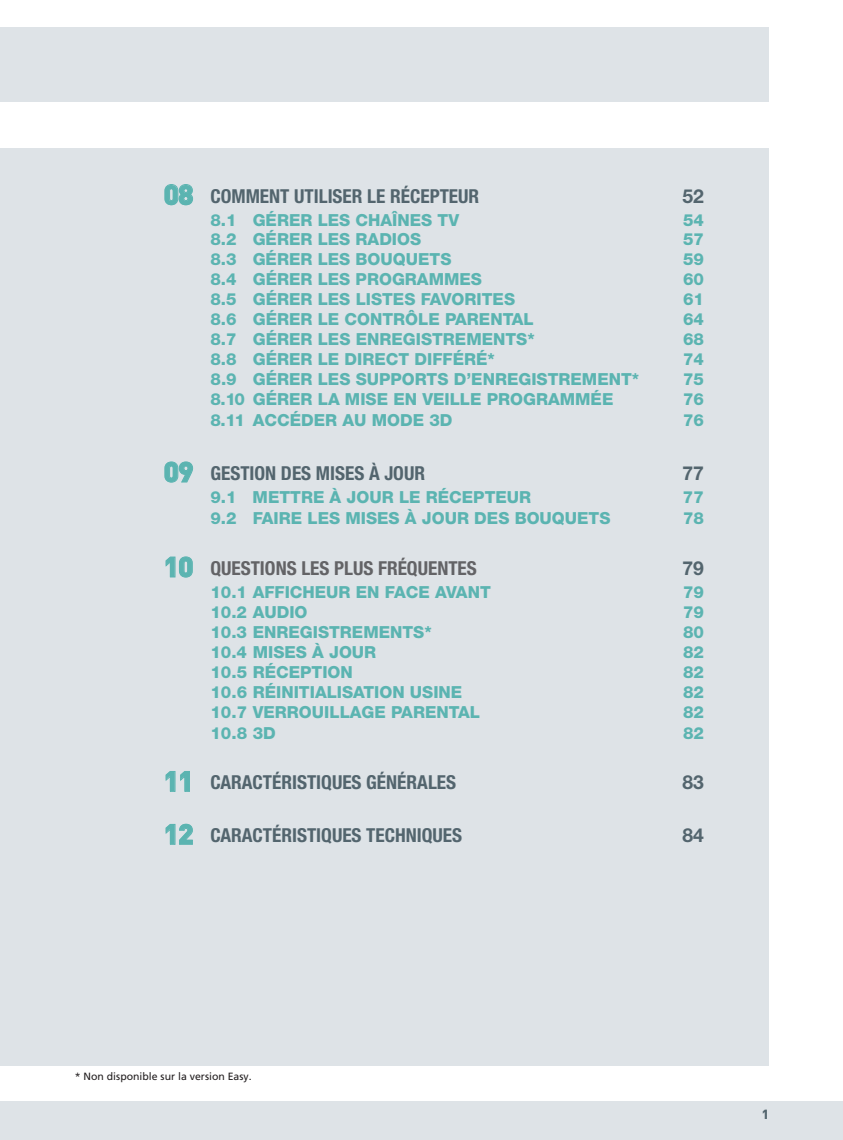
<style>
.page{position:relative;width:843px;height:1140px;background:#fff}
.page>*{position:absolute;margin:0;border:0;box-sizing:border-box;transform-origin:0 0}
.t1{font:700 condensed 19.25px "Helvetica Neue LT Std";color:#53656e}
.t2{font:700 condensed 19.25px "Helvetica Neue LT Std";color:#636366}
.t3{font:700 19.25px "Helvetica Neue LT Std";color:#53656e}
.t4{font:800 16.62px "Helvetica Neue LT Std";color:#5bb4b1}
.t5{font:900 13.12px "DIN";color:#53656e}
.t6{font:10.5px "Frutiger LT Std";color:#231f20}
.s1{font-family:"DIN";font-weight:900;font-stretch:normal;font-size:28px;color:#5bb4b1}
</style>
<div class="page">
<div style="left:0;top:27px;width:768px;height:75px;background:#dee3e7"></div>
<div style="left:0;top:1101px;width:842px;height:39px;background:#dee3e7"></div>
<div style="left:0;top:148px;width:768px;height:918px;background:#dee3e7"></div>
<svg style="left:164px;top:184px;width:29px;height:22px"></svg>
<svg style="left:164px;top:461px;width:29px;height:22px"></svg>
<svg style="left:165px;top:556px;width:28px;height:22px"></svg>
<svg style="left:165px;top:771px;width:25px;height:21px"></svg>
<svg style="left:165px;top:823px;width:28px;height:22px"></svg>
<p class="t1" style="left:163px;top:189px;width:317px"><span class="s1">08</span> COMMENT UTILISER LE RÉCEPTEUR</p>
<p class="t3" style="left:682px;top:189px;width:23px">52</p>
<p class="t4" style="left:210px;top:214px;width:250px">8.1 GÉRER LES CHAÎNES TV</p>
<p class="t4" style="left:682px;top:214px;width:22px">54</p>
<p class="t4" style="left:210px;top:234px;width:212px">8.2 GÉRER LES RADIOS</p>
<p class="t4" style="left:682px;top:234px;width:22px">57</p>
<p class="t4" style="left:210px;top:254px;width:242px">8.3 GÉRER LES BOUQUETS</p>
<p class="t4" style="left:682px;top:254px;width:22px">59</p>
<p class="t4" style="left:210px;top:273px;width:273px">8.4 GÉRER LES PROGRAMMES</p>
<p class="t4" style="left:682px;top:273px;width:22px">60</p>
<p class="t4" style="left:210px;top:293px;width:306px">8.5 GÉRER LES LISTES FAVORITES</p>
<p class="t4" style="left:682px;top:293px;width:22px">61</p>
<p class="t4" style="left:210px;top:313px;width:325px">8.6 GÉRER LE CONTRÔLE PARENTAL</p>
<p class="t4" style="left:682px;top:313px;width:22px">64</p>
<p class="t4" style="left:210px;top:333px;width:325px">8.7 GÉRER LES ENREGISTREMENTS*</p>
<p class="t4" style="left:682px;top:333px;width:22px">68</p>
<p class="t4" style="left:210px;top:353px;width:286px">8.8 GÉRER LE DIRECT DIFFÉRÉ*</p>
<p class="t4" style="left:682px;top:353px;width:22px">74</p>
<p class="t4" style="left:210px;top:373px;width:430px">8.9 GÉRER LES SUPPORTS D’ENREGISTREMENT*</p>
<p class="t4" style="left:682px;top:373px;width:22px">75</p>
<p class="t4" style="left:210px;top:393px;width:404px">8.10 GÉRER LA MISE EN VEILLE PROGRAMMÉE</p>
<p class="t4" style="left:682px;top:393px;width:22px">76</p>
<p class="t4" style="left:210px;top:414px;width:243px">8.11 ACCÉDER AU MODE 3D</p>
<p class="t4" style="left:682px;top:414px;width:22px">76</p>
<p class="t1" style="left:163px;top:466px;width:263px"><span class="s1">09</span> GESTION DES MISES À JOUR</p>
<p class="t3" style="left:682px;top:466px;width:23px">77</p>
<p class="t4" style="left:210px;top:491px;width:322px">9.1 METTRE À JOUR LE RÉCEPTEUR</p>
<p class="t4" style="left:682px;top:491px;width:22px">77</p>
<p class="t4" style="left:210px;top:512px;width:401px">9.2 FAIRE LES MISES À JOUR DES BOUQUETS</p>
<p class="t4" style="left:682px;top:512px;width:22px">78</p>
<p class="t2" style="left:163px;top:561px;width:314px"><span class="s1">10</span> QUESTIONS LES PLUS FRÉQUENTES</p>
<p class="t3" style="left:682px;top:561px;width:23px">79</p>
<p class="t4" style="left:210px;top:586px;width:282px">10.1 AFFICHEUR EN FACE AVANT</p>
<p class="t4" style="left:682px;top:586px;width:22px">79</p>
<p class="t4" style="left:210px;top:606px;width:99px">10.2 AUDIO</p>
<p class="t4" style="left:682px;top:606px;width:22px">79</p>
<p class="t4" style="left:210px;top:626px;width:223px">10.3 ENREGISTREMENTS*</p>
<p class="t4" style="left:682px;top:626px;width:22px">80</p>
<p class="t4" style="left:210px;top:646px;width:167px">10.4 MISES À JOUR</p>
<p class="t4" style="left:682px;top:646px;width:22px">82</p>
<p class="t4" style="left:210px;top:666px;width:144px">10.5 RÉCEPTION</p>
<p class="t4" style="left:682px;top:666px;width:22px">82</p>
<p class="t4" style="left:210px;top:686px;width:253px">10.6 RÉINITIALISATION USINE</p>
<p class="t4" style="left:682px;top:686px;width:22px">82</p>
<p class="t4" style="left:210px;top:706px;width:271px">10.7 VERROUILLAGE PARENTAL</p>
<p class="t4" style="left:682px;top:706px;width:22px">82</p>
<p class="t4" style="left:210px;top:727px;width:67px">10.8 3D</p>
<p class="t4" style="left:682px;top:727px;width:22px">82</p>
<p class="t1" style="left:163px;top:776px;width:294px"><span class="s1">11</span> CARACTÉRISTIQUES GÉNÉRALES</p>
<p class="t3" style="left:682px;top:776px;width:23px">83</p>
<p class="t1" style="left:163px;top:828px;width:300px"><span class="s1">12</span> CARACTÉRISTIQUES TECHNIQUES</p>
<p class="t3" style="left:682px;top:828px;width:23px">84</p>
<p class="t6" style="left:75px;top:1072px;width:178px">* Non disponible sur la version Easy.</p>
<p class="t5" style="left:761px;top:1107px;width:9px">1</p>
</div>
